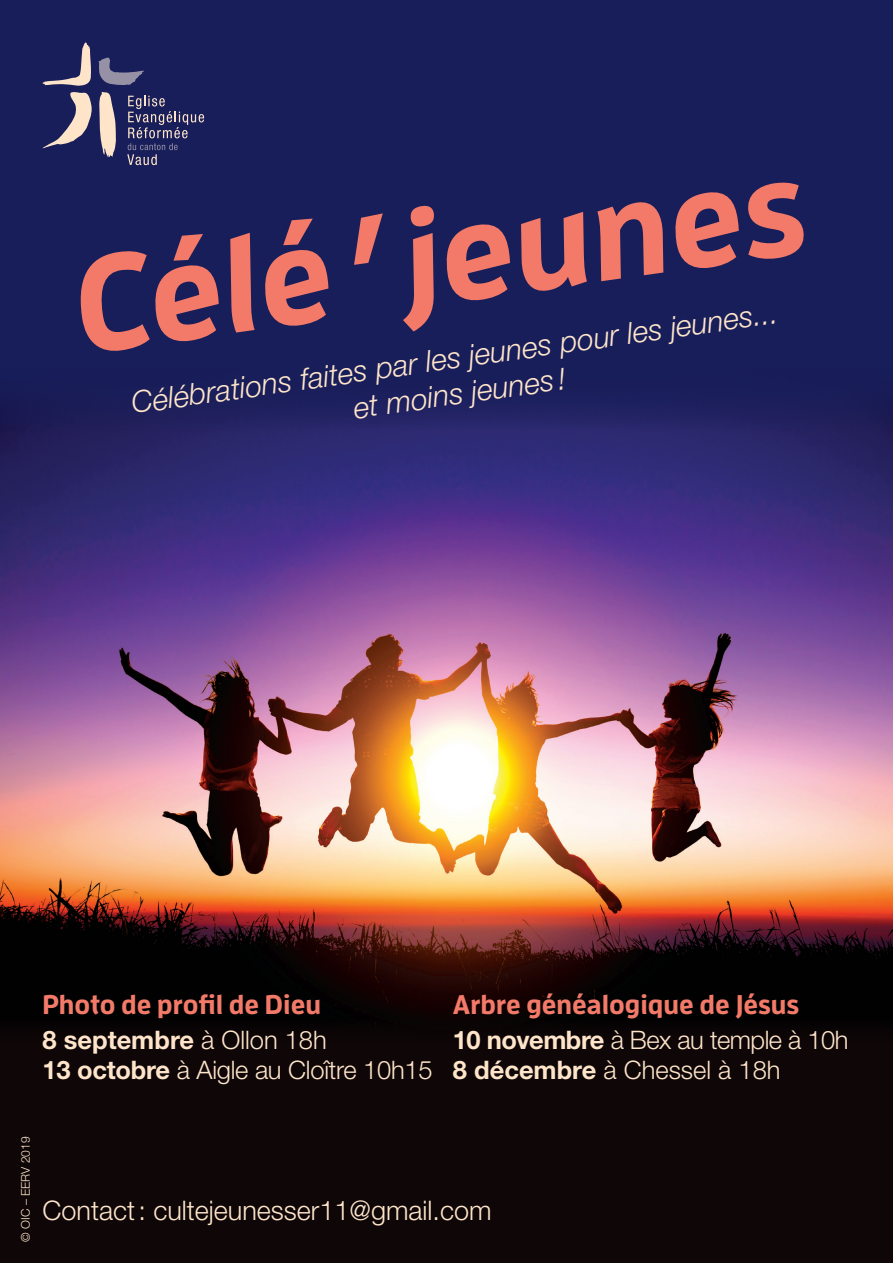
<style>
.page{position:relative;width:893px;height:1263px;background:#fff}
.page>*{position:absolute;margin:0;border:0;box-sizing:border-box;transform-origin:0 0}
.t1{font:italic 700 135px "Enzo OT";color:#f37a68}
.t2{font:italic 300 30px/36px "Helvetica Neue LT Std";color:#fee5ca;text-align:center}
.t3{font:700 27px "Enzo OT";color:#f37a68}
.t4{font:300 27px "Helvetica Neue LT Std";color:#fee5ca}
.t5{font:300 25.5px/30.6px "Helvetica Neue LT Std";letter-spacing:-.01em;color:#fee5ca}
.t6{font:300 12px "Helvetica Neue LT Std";color:#fee5ca}
.s1{font-weight:700}
</style>
<div class="page">
<div style="left:0;top:0;width:893px;height:510px;background:#181e5a"></div>
<div style="left:0;top:753px;width:893px;height:510px;background:#0e0607"></div>
<img style="left:0;top:412px;width:893px;height:610px">
<svg style="left:127px;top:96px;width:77px;height:69px"></svg>
<svg style="left:98px;top:57px;width:46px;height:28px"></svg>
<svg style="left:43px;top:42px;width:48px;height:44px"></svg>
<svg style="left:43px;top:92px;width:49px;height:56px"></svg>
<svg style="left:99px;top:92px;width:17px;height:65px"></svg>
<h1 class="t1" style="left:64px;top:229px;width:739px;rotate:-8deg">Célé’jeunes</h1>
<p class="t2" style="left:129px;top:385px;width:654px;rotate:-8deg">Célébrations faites par les jeunes pour les jeunes... et moins jeunes !</p>
<p class="t3" style="left:43px;top:987px;width:280px">Photo de profil de Dieu</p>
<p class="t5" style="left:43px;top:1024px;width:392px"><span class="s1">8 septembre</span> à Ollon 18h<br><span class="s1">13 octobre</span> à Aigle au Cloître 10h15</p>
<p class="t3" style="left:453px;top:987px;width:348px">Arbre généalogique de Jésus</p>
<p class="t5" style="left:453px;top:1024px;width:397px"><span class="s1">10 novembre</span> à Bex au temple à 10h<br><span class="s1">8 décembre</span> à Chessel à 18h</p>
<p class="t6" style="left:18px;top:1242px;width:107px;rotate:-90deg">© OIC – EERV 2019</p>
<p class="t4" style="left:43px;top:1194px;width:451px">Contact: cultejeunesser11@gmail.com</p>
</div>
